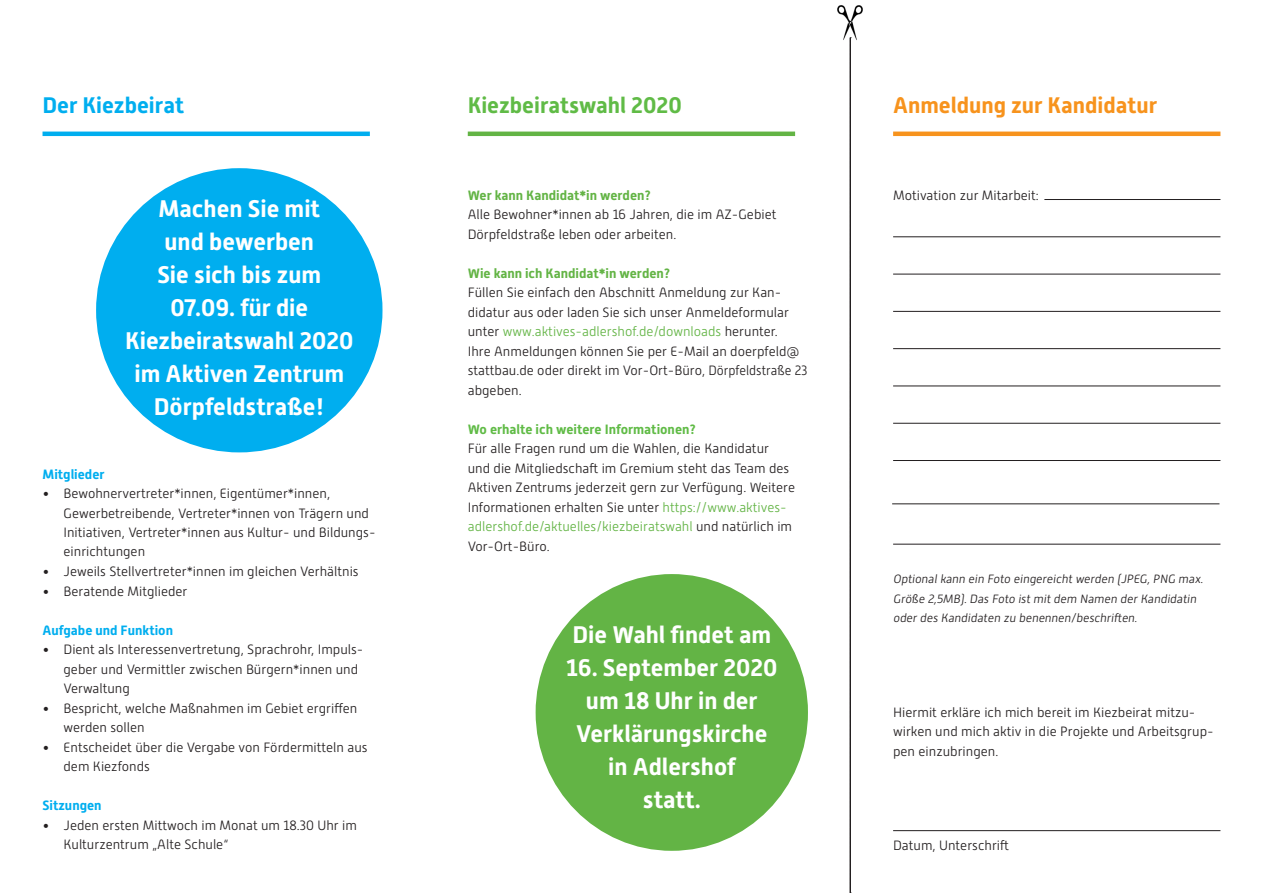
<style>
.page{position:relative;width:1263px;height:893px;background:#fff}
.page>*{position:absolute;margin:0;border:0;box-sizing:border-box;transform-origin:0 0}
.t1{font:700 24px "Alwyn New";color:#fff}
.t2{font:700 22.5px "Alwyn New";color:#f7931d}
.t3{font:700 22.5px "Alwyn New";color:#60bb46}
.t4{font:700 22.5px "Alwyn New";color:#00aeef}
.Text{font:300 13.5px/19.5px "Alwyn New";color:#231f20}
.t5{font:700 13.5px "Alwyn New";color:#63b445}
.t6{font:700 13.5px "Alwyn New";color:#00aeef}
.t7{font:700 13.5px "Alwyn New";color:#60bb46}
.Text-2{font:300 12px/19.5px "Alwyn New";color:#231f20}
.s1{color:#63b445}
</style>
<div class="page">
<hr style="left:893px;top:830px;width:327px;height:1px;background:#231f20">
<hr style="left:1044px;top:199px;width:176px;height:1px;background:#231f20">
<hr style="left:893px;top:236px;width:327px;height:1px;background:#231f20">
<hr style="left:893px;top:274px;width:327px;height:1px;background:#231f20">
<hr style="left:893px;top:311px;width:327px;height:1px;background:#231f20">
<hr style="left:893px;top:348px;width:327px;height:1px;background:#231f20">
<hr style="left:893px;top:386px;width:327px;height:1px;background:#231f20">
<hr style="left:893px;top:423px;width:327px;height:1px;background:#231f20">
<hr style="left:893px;top:460px;width:327px;height:1px;background:#231f20">
<svg style="left:850px;top:40px;width:1px;height:853px"></svg>
<img style="left:837px;top:5px;width:26px;height:35px">
<hr style="left:892px;top:503px;width:327px;height:1px;background:#231f20">
<hr style="left:893px;top:544px;width:327px;height:1px;background:#231f20">
<hr style="left:893px;top:132px;width:327px;height:4px;background:#f7931d">
<hr style="left:468px;top:132px;width:327px;height:4px;background:#63b445">
<div style="left:96px;top:168px;width:286px;height:284px;background:#00aeef;border-radius:50%"></div>
<div style="left:536px;top:574px;width:272px;height:277px;background:#63b445;border-radius:50%"></div>
<hr style="left:43px;top:132px;width:327px;height:4px;background:#00aeef">
<p class="t4" style="left:43px;top:92px;width:143px">Der Kiezbeirat</p>
<p class="t1" style="left:158px;top:195px;width:163px">Machen Sie mit</p>
<p class="t1" style="left:164px;top:228px;width:151px">und bewerben</p>
<p class="t1" style="left:157px;top:261px;width:165px">Sie sich bis zum</p>
<p class="t1" style="left:170px;top:294px;width:139px">07.09. für die</p>
<p class="t1" style="left:125px;top:327px;width:230px">Kiezbeiratswahl 2020</p>
<p class="t1" style="left:134px;top:360px;width:211px">im Aktiven Zentrum</p>
<p class="t1" style="left:154px;top:393px;width:172px">Dörpfeldstraße!</p>
<p class="t6" style="left:43px;top:466px;width:64px">Mitglieder</p>
<p class="Text" style="left:64px;top:484px;width:314px;text-indent:-21px">• Bewohnervertreter*innen, Eigentümer*innen, Gewerbetreibende, Vertreter*innen von Trägern und Initiativen, Vertreter*innen aus Kultur- und Bildungs&shy;einrichtungen</p>
<p class="Text" style="left:43px;top:562px;width:318px">• Jeweils Stellvertreter*innen im gleichen Verhältnis</p>
<p class="Text" style="left:43px;top:581px;width:147px">• Beratende Mitglieder</p>
<p class="t6" style="left:43px;top:622px;width:132px">Aufgabe und Funktion</p>
<p class="Text" style="left:64px;top:640px;width:301px;text-indent:-21px">• Dient als Interessenvertretung, Sprachrohr, Impuls&shy;geber und Vermittler zwischen Bürgern*innen und<br>Verwaltung</p>
<p class="Text" style="left:64px;top:698px;width:295px;text-indent:-21px">• Bespricht, welche Maßnahmen im Gebiet ergriffen werden sollen</p>
<p class="Text" style="left:64px;top:737px;width:306px;text-indent:-21px">• Entscheidet über die Vergabe von Fördermitteln aus dem Kiezfonds</p>
<p class="t6" style="left:43px;top:797px;width:61px">Sitzungen</p>
<p class="Text" style="left:64px;top:815px;width:295px;text-indent:-21px">• Jeden ersten Mittwoch im Monat um 18.30 Uhr im<br>Kulturzentrum „Alte Schule“</p>
<p class="t3" style="left:468px;top:92px;width:215px">Kiezbeiratswahl 2020</p>
<p class="t5" style="left:468px;top:187px;width:185px">Wer kann Kandidat*in werden?</p>
<p class="Text" style="left:468px;top:205px;width:310px">Alle Bewohner*innen ab 16 Jahren, die im AZ-Gebiet<br>Dörpfeldstraße leben oder arbeiten.</p>
<p class="t5" style="left:468px;top:265px;width:204px">Wie kann ich Kandidat*in werden?</p>
<p class="Text" style="left:468px;top:283px;width:341px">Füllen Sie einfach den Abschnitt Anmeldung zur Kan&shy;didatur aus oder laden Sie sich unser Anmeldeformular unter <span class="s1">www.aktives-adlershof.de/downloads</span> herunter.<br>Ihre Anmeldungen können Sie per E-Mail an doerpfeld@ stattbau.de oder direkt im Vor-Ort-Büro, Dörpfeldstraße 23 abgeben.</p>
<p class="t7" style="left:468px;top:421px;width:230px">Wo erhalte ich weitere Informationen?</p>
<p class="Text" style="left:468px;top:439px;width:329px">Für alle Fragen rund um die Wahlen, die Kandidatur<br>und die Mitgliedschaft im Gremium steht das Team des Aktiven Zentrums jederzeit gern zur Verfügung. Weitere Informationen erhalten Sie unter <span class="s1">https://www.aktives&shy;adlershof.de/aktuelles/kiezbeiratswahl</span> und natürlich im Vor-Ort-Büro.</p>
<p class="t1" style="left:572px;top:621px;width:200px">Die Wahl findet am</p>
<p class="t1" style="left:566px;top:654px;width:213px">16. September 2020</p>
<p class="t1" style="left:586px;top:687px;width:173px">um 18 Uhr in der</p>
<p class="t1" style="left:576px;top:720px;width:193px">Verklärungskirche</p>
<p class="t1" style="left:608px;top:753px;width:129px">in Adlershof</p>
<p class="t1" style="left:643px;top:786px;width:59px">statt.</p>
<p class="t2" style="left:893px;top:92px;width:266px">Anmeldung zur Kandidatur</p>
<p class="Text" style="left:893px;top:186px;width:147px">Motivation zur Mitarbeit:</p>
<p class="Text-2" style="left:893px;top:570px;width:313px">Optional kann ein Foto eingereicht werden (JPEG, PNG max.<br>Größe 2,5MB). Das Foto ist mit dem Namen der Kandidatin oder des Kandidaten zu benennen/beschriften.</p>
<p class="Text" style="left:893px;top:703px;width:322px">Hiermit erkläre ich mich bereit im Kiezbeirat mitzu&shy;wirken und mich aktiv in die Projekte und Arbeitsgrup&shy;pen einzubringen.</p>
<p class="Text" style="left:893px;top:836px;width:117px">Datum, Unterschrift</p>
</div>
